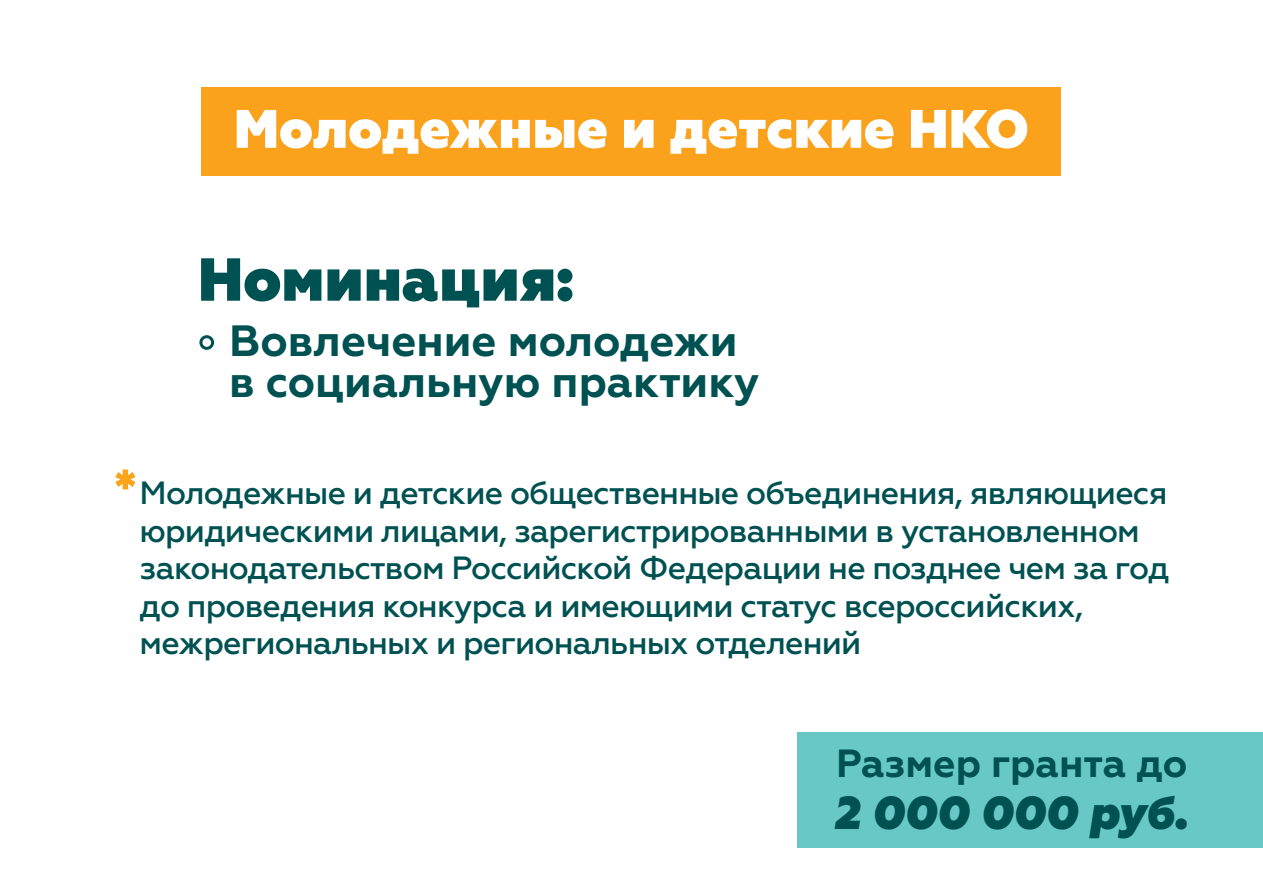
<style>
.page{position:relative;width:1263px;height:893px;background:#fff}
.page>*{position:absolute;margin:0;border:0;box-sizing:border-box;transform-origin:0 0}
.t1{font:800 60.6px "Geometria";color:#005152}
.t2{font:800 54px "Geometria";color:#fff}
.t3{font:800 52.8px "Geometria";color:#faa41a}
.t4{font:italic 800 46.2px "Geometria";color:#005152}
.t5{font:700 43.8px/41.1px "Geometria";color:#005152}
.t6{font:700 39.3px "Geometria";color:#005152}
.t7{font:500 32.1px/37.5px "Geometria";letter-spacing:-.025em;color:#005152}
</style>
<div class="page">
<div style="left:202px;top:87px;width:859px;height:89px;background:#faa21b"></div>
<div style="left:199px;top:335px;width:15px;height:15px;border:3px solid #005152;border-radius:50%"></div>
<div style="left:797px;top:732px;width:466px;height:116px;background:#68c8c6"></div>
<h2 class="t2" style="left:234px;top:97px;width:797px">Молодежные и детские НКО</h2>
<h1 class="t1" style="left:198px;top:243px;width:377px">Номинация:</h1>
<h3 class="t5" style="left:229px;top:321px;width:532px">Вовлечение молодежи в социальную практику</h3>
<h3 class="t3" style="left:115px;top:456px;width:23px">*</h3>
<p class="t7" style="left:140px;top:475px;width:1031px">Молодежные и детские общественные объединения, являющиеся юридическими лицами, зарегистрированными в установленном законодательством Российской Федерации не позднее чем за год до проведения конкурса и имеющими статус всероссийских, межрегиональных и региональных отделений</p>
<p class="t6" style="left:836px;top:740px;width:353px">Размер гранта до</p>
<h3 class="t4" style="left:833px;top:785px;width:356px">2 000 000 руб.</h3>
</div>
